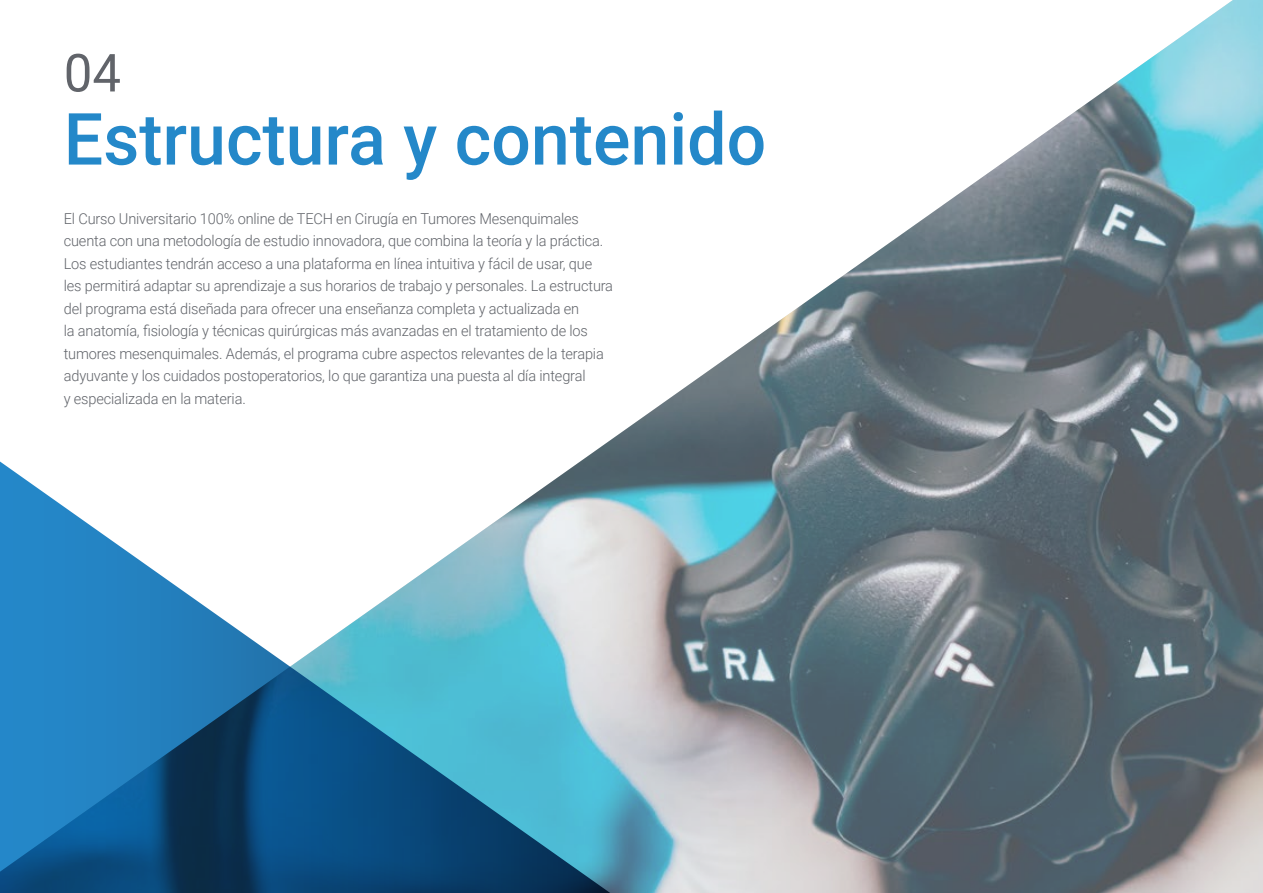
<style>
.page{position:relative;width:1263px;height:893px;background:#fff}
.page>*{position:absolute;margin:0;border:0;box-sizing:border-box;transform-origin:0 0}
.t1{font:500 72px "Roboto";color:#2488c9}
.t2{font:52.5px "Roboto";color:#61646a}
.t3{font:300 15px/22.5px "Roboto";letter-spacing:-.01em;color:#61646a}
</style>
<div class="page">
<img style="left:602px;top:0;width:661px;height:893px">
<svg style="left:0;top:446px;width:640px;height:447px"></svg>
<h2 class="t2" style="left:64px;top:36px;width:59px">04</h2>
<h1 class="t1" style="left:64px;top:89px;width:704px">Estructura y contenido</h1>
<p class="t3" style="left:64px;top:207px;width:551px">El Curso Universitario 100% online de TECH en Cirugía en Tumores Mesenquimales cuenta con una metodología de estudio innovadora, que combina la teoría y la práctica.<br>Los estudiantes tendrán acceso a una plataforma en línea intuitiva y fácil de usar, que les permitirá adaptar su aprendizaje a sus horarios de trabajo y personales. La estructura del programa está diseñada para ofrecer una enseñanza completa y actualizada en<br>la anatomía, fisiología y técnicas quirúrgicas más avanzadas en el tratamiento de los tumores mesenquimales. Además, el programa cubre aspectos relevantes de la terapia adyuvante y los cuidados postoperatorios, lo que garantiza una puesta al día integral<br>y especializada en la materia.</p>
</div>
